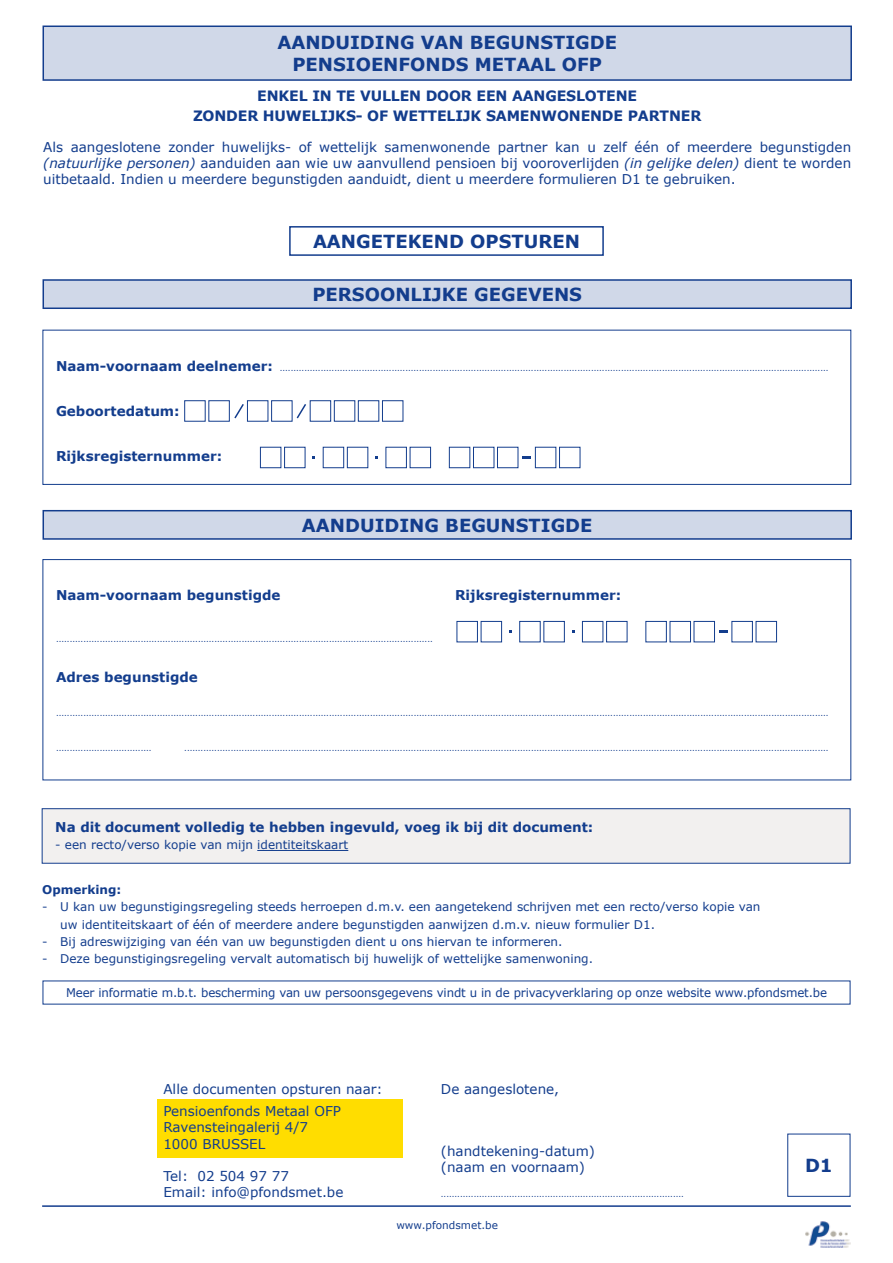
<style>
.page{position:relative;width:893px;height:1263px;background:#fff}
.page>*{position:absolute;margin:0;border:0;box-sizing:border-box;transform-origin:0 0}
.t1{font:700 18px/21.6px "Verdana";color:#133d8d;text-align:center}
.t2{font:700 14.25px/19.5px "Verdana";letter-spacing:-.01em;color:#133d8d;text-align:center}
.t3{font:13.5px/16.2px "Verdana";color:#133d8d}
.t4{font:700 13.5px "Verdana";color:#133d8d}
.t5{font:12px/17.2px "Verdana";color:#133d8d}
.t6{font:700 12px "Verdana";color:#133d8d}
.t7{font:10.5px "Verdana";color:#133d8d}
.t8{font:7.5px "Verdana";color:#133d8d}
.s1{font-style:italic}
.s2{font-weight:700;font-size:13.5px}
</style>
<div class="page">
<div style="left:157px;top:1099px;width:246px;height:58px;background:#fd0"></div>
<img style="left:805px;top:1221px;width:46px;height:27px">
<hr style="left:42px;top:1205px;width:809px;height:2px;background:#133d8d">
<div style="left:43px;top:26px;width:808px;height:54px;background:#d0d8e8"></div>
<div style="left:43px;top:26px;width:809px;height:55px;border:2px solid #133d8d"></div>
<div style="left:289px;top:226px;width:315px;height:30px;border:2px solid #133d8d"></div>
<div style="left:43px;top:280px;width:808px;height:28px;background:#d0d8e8"></div>
<div style="left:43px;top:279px;width:809px;height:30px;border:2px solid #133d8d"></div>
<div style="left:184px;top:400px;width:22px;height:22px;border:1px solid #133d8d"></div>
<div style="left:208px;top:400px;width:22px;height:22px;border:1px solid #133d8d"></div>
<div style="left:247px;top:400px;width:21px;height:22px;border:1px solid #133d8d"></div>
<div style="left:271px;top:400px;width:21px;height:22px;border:1px solid #133d8d"></div>
<div style="left:310px;top:400px;width:21px;height:22px;border:1px solid #133d8d"></div>
<div style="left:334px;top:400px;width:21px;height:22px;border:1px solid #133d8d"></div>
<div style="left:358px;top:400px;width:21px;height:22px;border:1px solid #133d8d"></div>
<div style="left:382px;top:400px;width:21px;height:22px;border:1px solid #133d8d"></div>
<svg style="left:234px;top:404px;width:10px;height:15px"></svg>
<svg style="left:296px;top:404px;width:10px;height:15px"></svg>
<div style="left:260px;top:447px;width:21px;height:21px;border:1px solid #133d8d"></div>
<div style="left:284px;top:447px;width:21px;height:21px;border:1px solid #133d8d"></div>
<div style="left:323px;top:447px;width:21px;height:21px;border:1px solid #133d8d"></div>
<div style="left:347px;top:447px;width:21px;height:21px;border:1px solid #133d8d"></div>
<div style="left:386px;top:447px;width:21px;height:21px;border:1px solid #133d8d"></div>
<div style="left:410px;top:447px;width:21px;height:21px;border:1px solid #133d8d"></div>
<div style="left:449px;top:447px;width:21px;height:21px;border:1px solid #133d8d"></div>
<div style="left:473px;top:447px;width:21px;height:21px;border:1px solid #133d8d"></div>
<div style="left:497px;top:447px;width:21px;height:21px;border:1px solid #133d8d"></div>
<div style="left:535px;top:447px;width:21px;height:21px;border:1px solid #133d8d"></div>
<div style="left:559px;top:447px;width:21px;height:21px;border:1px solid #133d8d"></div>
<svg style="left:523px;top:456px;width:8px;height:3px"></svg>
<div style="left:43px;top:330px;width:808px;height:155px;border:1px solid #133d8d"></div>
<div style="left:43px;top:511px;width:808px;height:28px;background:#d0d8e8"></div>
<div style="left:43px;top:510px;width:809px;height:30px;border:2px solid #133d8d"></div>
<div style="left:457px;top:621px;width:21px;height:21px;border:1px solid #133d8d"></div>
<div style="left:481px;top:621px;width:21px;height:21px;border:1px solid #133d8d"></div>
<div style="left:519px;top:621px;width:22px;height:21px;border:1px solid #133d8d"></div>
<div style="left:543px;top:621px;width:22px;height:21px;border:1px solid #133d8d"></div>
<div style="left:582px;top:621px;width:21px;height:21px;border:1px solid #133d8d"></div>
<div style="left:606px;top:621px;width:21px;height:21px;border:1px solid #133d8d"></div>
<div style="left:645px;top:621px;width:22px;height:21px;border:1px solid #133d8d"></div>
<div style="left:670px;top:621px;width:21px;height:21px;border:1px solid #133d8d"></div>
<div style="left:694px;top:621px;width:21px;height:21px;border:1px solid #133d8d"></div>
<div style="left:731px;top:621px;width:22px;height:21px;border:1px solid #133d8d"></div>
<div style="left:756px;top:621px;width:21px;height:21px;border:1px solid #133d8d"></div>
<svg style="left:719px;top:630px;width:8px;height:3px"></svg>
<div style="left:43px;top:559px;width:808px;height:221px;border:1px solid #133d8d"></div>
<div style="left:42px;top:809px;width:808px;height:54px;background:#f2f0ef"></div>
<hr style="left:257px;top:850px;width:91px;height:1px;background:#133d8d">
<div style="left:42px;top:808px;width:808px;height:56px;border:1px solid #133d8d"></div>
<h1 class="t1" style="left:277px;top:32px;width:341px">AANDUIDING VAN BEGUNSTIGDE<br>PENSIOENFONDS METAAL OFP</h1>
<h2 class="t2" style="left:193px;top:86px;width:510px">ENKEL IN TE VULLEN DOOR EEN AANGESLOTENE<br>ZONDER HUWELIJKS- OF WETTELIJK SAMENWONENDE PARTNER</h2>
<p class="t3" style="left:43px;top:139px;width:809px;text-align:justify">Als aangeslotene zonder huwelijks- of wettelijk samenwonende partner kan u zelf één of meerdere begunstigden <span class="s1">(natuurlijke personen)</span> aanduiden aan wie uw aanvullend pensioen bij vooroverlijden <span class="s1">(in gelijke delen)</span> dient te worden uitbetaald. Indien u meerdere begunstigden aanduidt, dient u meerdere formulieren D1 te gebruiken.</p>
<h1 class="t1" style="left:313px;top:231px;width:268px">AANGETEKEND OPSTUREN</h1>
<h1 class="t1" style="left:312px;top:284px;width:271px">PERSOONLIJKE GEGEVENS</h1>
<p class="t8" style="left:56px;top:363px;width:774px"><span class="s2">Naam-voornaam deelnemer:</span> .........................................................................................................................................................................................................</p>
<h3 class="t4" style="left:56px;top:402px;width:125px">Geboortedatum:</h3>
<h3 class="t4" style="left:56px;top:447px;width:168px">Rijksregisternummer:</h3>
<h1 class="t1" style="left:302px;top:514px;width:292px">AANDUIDING BEGUNSTIGDE</h1>
<h3 class="t4" style="left:56px;top:586px;width:226px">Naam-voornaam begunstigde</h3>
<h3 class="t4" style="left:455px;top:586px;width:168px">Rijksregisternummer:</h3>
<p class="t8" style="left:56px;top:635px;width:378px">..........................................................................................................................................</p>
<h3 class="t4" style="left:56px;top:668px;width:143px">Adres begunstigde</h3>
<p class="t8" style="left:56px;top:709px;width:774px">...........................................................................................................................................................................................................................................................................................</p>
<p class="t8" style="left:56px;top:744px;width:97px">...................................</p>
<p class="t8" style="left:184px;top:744px;width:646px">............................................................................................................................................................................................................................................</p>
<h3 class="t4" style="left:55px;top:818px;width:540px">Na dit document volledig te hebben ingevuld, voeg ik bij dit document:</h3>
<h3 class="t5" style="left:55px;top:837px;width:295px">- een recto/verso kopie van mijn identiteitskaart</h3>
<h3 class="t6" style="left:42px;top:882px;width:81px">Opmerking:</h3>
<h3 class="t5" style="left:60px;top:898px;width:702px;text-indent:-18px">- U kan uw begunstigingsregeling steeds herroepen d.m.v. een aangetekend schrijven met een recto/verso kopie van uw identiteitskaart of één of meerdere andere begunstigden aanwijzen d.m.v. nieuw formulier D1.</h3>
<h3 class="t5" style="left:42px;top:933px;width:522px">- Bij adreswijziging van één van uw begunstigden dient u ons hiervan te informeren.</h3>
<h3 class="t5" style="left:42px;top:950px;width:552px">- Deze begunstigingsregeling vervalt automatisch bij huwelijk of wettelijke samenwoning.</h3>
<h3 class="t5" style="left:66px;top:984px;width:763px">Meer informatie m.b.t. bescherming van uw persoonsgegevens vindt u in de privacyverklaring op onze website www.pfondsmet.be</h3>
<h3 class="t3" style="left:163px;top:1078px;width:221px;line-height:22.2px">Alle documenten opsturen naar:<br>Pensioenfonds Metaal OFP</h3>
<h3 class="t3" style="left:163px;top:1119px;width:146px">Ravensteingalerij 4/7<br>1000 BRUSSEL</h3>
<h3 class="t3" style="left:163px;top:1168px;width:181px">Tel: 02 504 97 77<br>Email: info@pfondsmet.be</h3>
<h3 class="t3" style="left:441px;top:1081px;width:120px">De aangeslotene,</h3>
<h3 class="t3" style="left:441px;top:1143px;width:155px">(handtekening-datum) (naam en voornaam)</h3>
<p class="t8" style="left:441px;top:1190px;width:244px">.........................................................................................</p>
<h3 class="t7" style="left:396px;top:1219px;width:103px">www.pfondsmet.be</h3>
<h1 class="t1" style="left:805px;top:1155px;width:29px">D1</h1>
</div>
